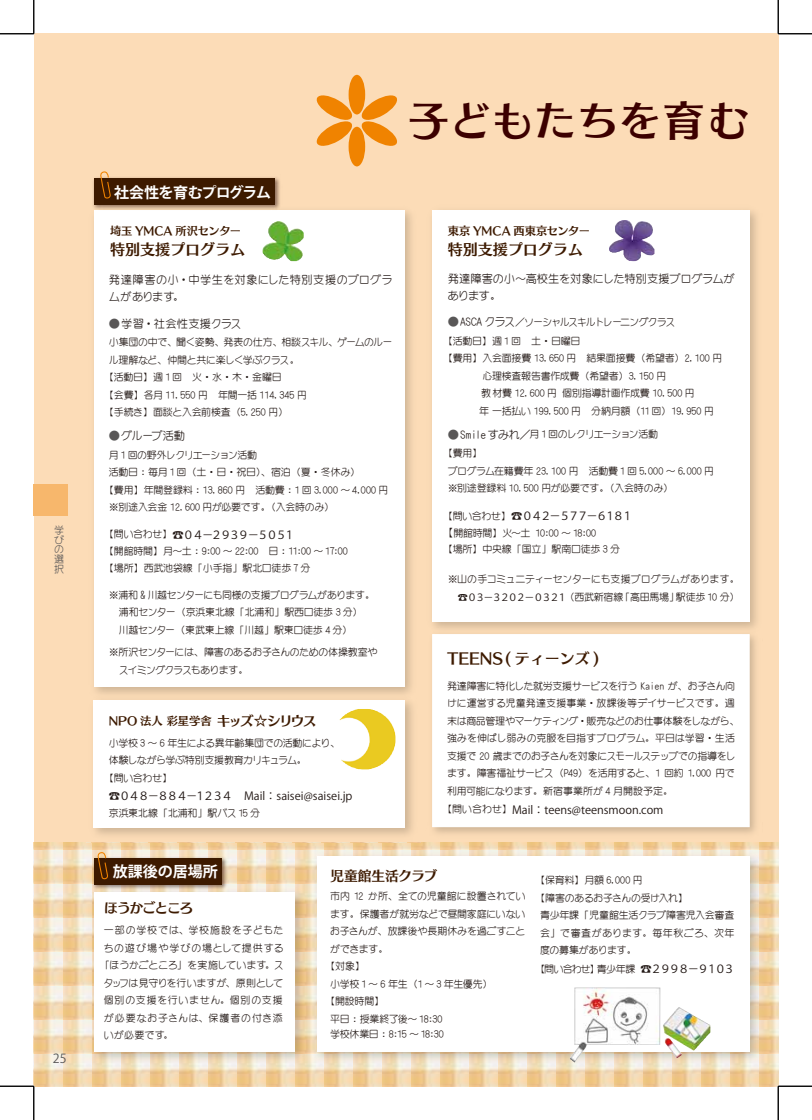
<style>
.page{position:relative;width:812px;height:1120px;background:#fff}
.page>*{position:absolute;margin:0;border:0;box-sizing:border-box;transform-origin:0 0}
.t1{font:41.25px "Skip Std B";letter-spacing:.04em;color:#3c0000}
.t2{font:15px "Skip Std B";color:#3d1a00}
.t3{font:700 15px "Koz Go Pr 6 N";letter-spacing:-.045em;color:#fff}
.t4{font:700 15px "Koz Go Pr 6 N";letter-spacing:-.01em;color:#fff}
.t5{font:13.75px "Skip Std B";letter-spacing:-.015em;color:#3d1a00}
.t6{font:13.75px "Skip Std B";letter-spacing:-.08em;color:#3d1a00}
.t7{font:12.5px "Koz Go Pro";color:#595757}
.t8{font:11.25px "Koz Go Pr 6 N";color:#221815}
.t9{font:11.25px/17.5px "Yenti EGP Medium SJIS";letter-spacing:.03em;color:#221815}
.t10{font:11.25px "Skip Std B";color:#3d1a00}
.t11{font:11.25px/17.5px "Yenti EG Medium SJIS";letter-spacing:-.02em;color:#221815}
.t12{font:11.25px "Koz Go Pr 6 N";letter-spacing:-.195em;color:#221815}
.t13{font:11.25px "Koz Go Pr 6 N";letter-spacing:-.205em;color:#221815}
.t14{font:10px/17.5px "Yenti EG Medium SJIS";letter-spacing:-.03em;color:#221815}
.t15{font:10px/17.5px "Yenti EGP Medium SJIS";letter-spacing:.075em;color:#221815;text-align:justify}
.t16{font:10px "Yenti EG Medium SJIS";color:#221815}
.t17{font:10px/17.5px "Yenti EG Medium SJIS";letter-spacing:-.055em;color:#221815}
.t18{font:10px/19px "Yenti EG Medium SJIS";letter-spacing:-.105em;color:#221815}
.t19{font:10px "Yenti EG Medium SJIS";letter-spacing:-.005em;color:#221815}
.t20{font:10px/19px "Yenti EG Medium SJIS";letter-spacing:-.09em;color:#221815}
.t21{font:10px "Yenti EG Medium SJIS";letter-spacing:-.07em;color:#221815}
.t22{font:10px "Yenti EG Medium SJIS";letter-spacing:-.05em;color:#221815}
.t23{font:10px "Yenti EG Medium SJIS";letter-spacing:-.01em;color:#221815}
.t24{font:10px "Yenti EG Medium SJIS";letter-spacing:.04em;color:#221815}
.t25{font:10px "Yenti EG Medium SJIS";letter-spacing:-.08em;color:#221815}
.t26{font:10px/9.8px "Yenti EGP Medium SJIS";color:#595757;text-align:justify}
.s1{color:#595757}
.s2{font-family:"Yenti EG Medium SJIS";font-size:10px}
.s3{font-family:"Koz Go Pro"}
.s4{font-size:13.75px}
.s5{font-size:11.25px;color:#595757}
.s6{font-size:11.25px}
.s7{font-family:"Koz Go Pr 6 N";font-size:11.25px}
</style>
<div class="page">
<div style="left:34px;top:34px;width:744px;height:1052px;background:#fcdcb7"></div>
<div style="left:34px;top:484px;width:34px;height:32px;background:#f7b76c"></div>
<svg style="left:34px;top:843px;width:744px;height:243px"></svg>
<img style="left:433px;top:636px;width:323px;height:198px">
<div style="left:432px;top:634px;width:317px;height:193px;background:#fff"></div>
<img style="left:86px;top:884px;width:223px;height:182px">
<div style="left:94px;top:892px;width:201px;height:159px;background:#fff"></div>
<img style="left:309px;top:849px;width:455px;height:217px">
<div style="left:317px;top:856px;width:432px;height:195px;background:#fff"></div>
<img style="left:94px;top:211px;width:318px;height:481px">
<div style="left:94px;top:210px;width:311px;height:476px;background:#fff"></div>
<img style="left:432px;top:210px;width:325px;height:426px">
<div style="left:432px;top:210px;width:317px;height:411px;background:#fff"></div>
<img style="left:93px;top:692px;width:320px;height:143px">
<div style="left:94px;top:700px;width:311px;height:128px;background:#fff"></div>
<img style="left:91px;top:854px;width:138px;height:38px">
<div style="left:94px;top:858px;width:128px;height:27px;background:#3d1a00"></div>
<img style="left:93px;top:177px;width:187px;height:33px">
<div style="left:94px;top:178px;width:181px;height:27px;background:#3d1a00"></div>
<svg style="left:100px;top:171px;width:11px;height:36px"></svg>
<svg style="left:97px;top:851px;width:12px;height:36px"></svg>
<img style="left:263px;top:221px;width:41px;height:40px">
<img style="left:609px;top:220px;width:45px;height:41px">
<img style="left:340px;top:709px;width:53px;height:60px">
<img style="left:570px;top:988px;width:108px;height:74px">
<div style="left:348px;top:75px;width:17px;height:39px;background:#f08300;border-radius:50%"></div>
<svg style="left:316px;top:94px;width:38px;height:52px"></svg>
<div style="left:348px;top:127px;width:17px;height:39px;background:#f08300;border-radius:50%"></div>
<svg style="left:360px;top:94px;width:37px;height:53px"></svg>
<hr style="left:0;top:34px;width:34px;height:1px;background:#000">
<hr style="left:778px;top:34px;width:34px;height:1px;background:#000">
<hr style="left:0;top:1086px;width:34px;height:1px;background:#000">
<hr style="left:778px;top:1086px;width:34px;height:1px;background:#000">
<hr style="left:34px;top:0;width:1px;height:34px;background:#000">
<hr style="left:34px;top:1086px;width:1px;height:34px;background:#000">
<hr style="left:778px;top:0;width:1px;height:34px;background:#000">
<hr style="left:778px;top:1086px;width:1px;height:34px;background:#000">
<p class="t26" style="left:54px;top:525px;width:11px">学びの選択</p>
<p class="t7" style="left:53px;top:1050px;width:15px">25</p>
<h2 class="t3" style="left:114px;top:184px;width:158px">社会性を育むプログラム</h2>
<p class="t10" style="left:110px;top:222px;width:132px">埼玉 YMCA 所沢センター</p>
<h2 class="t2" style="left:110px;top:238px;width:136px">特別支援プログラム</h2>
<p class="t9" style="left:109px;top:271px;width:285px">発達障害の小・中学生を対象にした特別支援のプログラムがあります。</p>
<p class="t9" style="left:109px;top:315px;width:133px"><span class="s1">●</span>学習・社会性支援クラス</p>
<p class="t14" style="left:109px;top:334px;width:285px">小集団の中で、聞く姿勢、発表の仕方、相談スキル、ゲームのルー</p>
<p class="t14" style="left:109px;top:351px;width:192px">ル理解など、仲間と共に楽しく学ぶクラス。</p>
<p class="t14" style="left:104px;top:369px;width:179px">【活動日】週 1 回　火・水・木・金曜日</p>
<p class="t16" style="left:104px;top:390px;width:215px">【会費】各月 11,550 円　年間一括 114,345 円　</p>
<p class="t14" style="left:104px;top:404px;width:186px">【手続き】面談と入会前検査（5,250 円）</p>
<p class="t11" style="left:109px;top:427px;width:77px"><span class="s1">●</span>グループ活動</p>
<p class="t25" style="left:109px;top:450px;width:150px">月 1 回の野外レクリエーション活動</p>
<p class="t14" style="left:109px;top:463px;width:253px">活動日：毎月 1 回（土・日・祝日）、宿泊（夏・冬休み）</p>
<p class="t19" style="left:104px;top:485px;width:286px">【費用】年間登録料：13,860 円　活動費：1 回 3,000 ～ 4,000 円</p>
<p class="t14" style="left:109px;top:498px;width:227px">※別途入会金 12,600 円が必要です。（入会時のみ）</p>
<p class="t12" style="left:104px;top:528px;width:204px"><span class="s2">【問い合わせ】</span><span class="s3">☎</span>０４－２９３９－５０５１　</p>
<p class="t14" style="left:104px;top:542px;width:245px">【開館時間】月～土：9:00 ～ 22:00　日：11:00 ～ 17:00【場所】西武池袋線「小手指」駅北口徒歩 7 分</p>
<p class="t14" style="left:109px;top:586px;width:267px">※浦和 &amp; 川越センターにも同様の支援プログラムがあります。　浦和センター（京浜東北線「北浦和」駅西口徒歩 3 分）　川越センター（東武東上線「川越」駅東口徒歩 4 分）</p>
<p class="t17" style="left:109px;top:643px;width:270px">※所沢センターには、障害のあるお子さんのための体操教室や　スイミングクラスもあります。</p>
<p class="t10" style="left:109px;top:713px;width:210px">NPO 法人 彩星学舎<span class="s4">キッズ☆シリウス</span></p>
<p class="t14" style="left:109px;top:734px;width:233px">小学校 3 ～ 6 年生による異年齢集団での活動により、</p>
<p class="t21" style="left:109px;top:755px;width:199px">体験しながら学ぶ特別支援教育カリキュラム。</p>
<p class="t14" style="left:104px;top:769px;width:70px">【問い合わせ】</p>
<p class="t8" style="left:109px;top:790px;width:245px"><span class="s3">☎</span>０４８－８８４－１２３４　Mail：saisei@saisei.jp</p>
<p class="t14" style="left:109px;top:804px;width:153px">京浜東北線「北浦和」駅バス 15 分</p>
<h1 class="t1" style="left:408px;top:90px;width:343px">子どもたちを育む</h1>
<p class="t10" style="left:448px;top:222px;width:144px">東京 YMCA 西東京センター</p>
<h2 class="t2" style="left:448px;top:238px;width:136px">特別支援プログラム</h2>
<p class="t11" style="left:448px;top:269px;width:288px">発達障害の小～高校生を対象にした特別支援プログラムがあります。</p>
<p class="t18" style="left:443px;top:312px;width:234px;text-indent:5px"><span class="s5">●</span> <span class="s6">ASCA クラス</span>／ソーシャルスキルトレーニングクラス【活動日】週 1 回　土・日曜日</p>
<p class="t14" style="left:443px;top:350px;width:281px">【費用】入会面接費 13,650 円　結果面接費（希望者）2,100 円</p>
<p class="t14" style="left:483px;top:367px;width:185px">心理検査報告書作成費（希望者）3,150 円</p>
<p class="t14" style="left:481px;top:385px;width:215px">教材費 12,600 円 個別指導計画作成費 10,500 円</p>
<p class="t16" style="left:479px;top:406px;width:236px">年一括払い 199,500 円　分納月額（11 回）19,950 円</p>
<p class="t20" style="left:443px;top:425px;width:217px;text-indent:5px"><span class="s5">●</span> <span class="s6">Smile すみれ／</span>月 1 回のレクリエーション活動【費用】</p>
<p class="t14" style="left:448px;top:462px;width:268px">プログラム在籍費年 23,100 円　活動費 1 回 5,000 ～ 6,000 円※別途登録料 10,500 円が必要です。（入会時のみ）</p>
<p class="t13" style="left:443px;top:509px;width:192px"><span class="s2">【問い合わせ】</span><span class="s3">☎</span>０４２－５７７－６１８１</p>
<p class="t14" style="left:442px;top:524px;width:180px;line-height:16.9px"><span class="s6">【</span>開館時間】火～土 10:00 ～ 18:00<br>【場所】中央線「国立」駅南口徒歩 3 分</p>
<p class="t14" style="left:448px;top:570px;width:293px;line-height:17.9px;text-align:right">※山の手コミュニティーセンターにも支援プログラムがあります。<span class="s3">☎０３－３２０２－０３２１</span> （西武新宿線「高田馬場」駅徒歩 10 分）</p>
<h2 class="t2" style="left:447px;top:647px;width:154px">TEENS( ティーンズ )</h2>
<p class="t14" style="left:447px;top:677px;width:294px">発達障害に特化した就労支援サービスを行う Kaien が、お子さん向けに運営する児童発達支援事業・放課後等デイサービスです。週末は商品管理やマーケティング・販売などのお仕事体験をしながら、強みを伸ばし弱みの克服を目指すプログラム。平日は学習・生活支援で 20 歳までのお子さんを対象にスモールステップでの指導をします。障害福祉サービス（P49）を活用すると、1 回約 1,000 円で利用可能になります。新宿事業所が 4 月開設予定。</p>
<p class="t8" style="left:442px;top:803px;width:223px"><span class="s2">【問い合わせ】</span>Mail： teens@teensmoon.com</p>
<h2 class="t4" style="left:113px;top:863px;width:106px">放課後の居場所</h2>
<h3 class="t6" style="left:104px;top:898px;width:91px">ほうかごところ</h3>
<p class="t15" style="left:104px;top:922px;width:181px">一部の学校では、学校施設を子どもたちの遊び場や学びの場として提供する「ほうかごところ」を実施しています。スタッフは見守りを行いますが、原則として個別の支援を行いません。個別の支援が必要なお子さんは、保護者の付き添いが必要です。</p>
<h3 class="t5" style="left:330px;top:865px;width:108px">児童館生活クラブ</h3>
<p class="t23" style="left:330px;top:891px;width:197px">市内 12 か所、全ての児童館に設置されてい</p>
<p class="t14" style="left:330px;top:905px;width:197px">ます。保護者が就労などで昼間家庭にいない</p>
<p class="t14" style="left:330px;top:923px;width:197px">お子さんが、放課後や長期休みを過ごすこと</p>
<p class="t14" style="left:330px;top:940px;width:60px">ができます。</p>
<p class="t14" style="left:325px;top:958px;width:41px">【対象】</p>
<p class="t14" style="left:330px;top:975px;width:164px">小学校 1 ～ 6 年生（1 ～ 3 年生優先）</p>
<p class="t14" style="left:325px;top:993px;width:61px">【開設時間】</p>
<p class="t14" style="left:330px;top:1010px;width:124px">平日：授業終了後～ 18:30　</p>
<p class="t14" style="left:330px;top:1025px;width:115px">学校休業日：8:15 ～ 18:30</p>
<p class="t14" style="left:535px;top:871px;width:109px">【保育料】月額 6,000 円</p>
<p class="t14" style="left:535px;top:889px;width:154px">【障害のあるお子さんの受け入れ】</p>
<p class="t14" style="left:540px;top:906px;width:196px">青少年課「児童館生活クラブ障害児入会審査</p>
<p class="t24" style="left:540px;top:927px;width:196px">会」で審査があります。毎年秋ごろ、次年</p>
<p class="t14" style="left:540px;top:941px;width:98px">度の募集があります。</p>
<p class="t22" style="left:535px;top:963px;width:201px">【問い合わせ】青少年課 <span class="s7">☎２９９８－９１０３</span></p>
</div>
